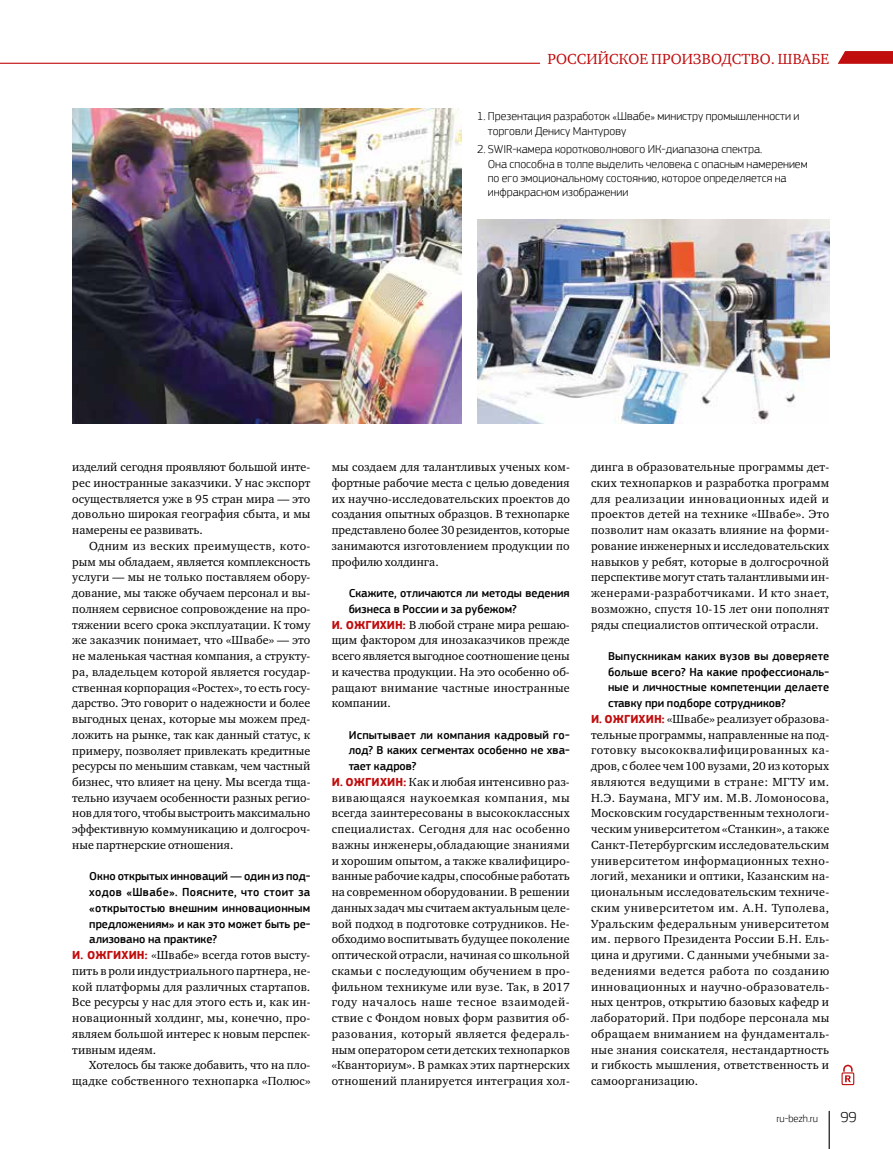
<style>
.page{position:relative;width:893px;height:1149px;background:#fff}
.page>*{position:absolute;margin:0;border:0;box-sizing:border-box;transform-origin:0 0}
.t1{font:15px "Charter ITC";letter-spacing:.01em;color:#c00d0e}
.t2{font:300 15px "PF Square Sans Pro";color:#000}
.t3{font:12px/15.8px "Charter ITC";letter-spacing:.015em;color:#000;text-align:justify}
.t4{font:500 12px/15.8px "PF Square Sans Pro";color:#000;text-align:justify}
.t5{font:300 12px/14.4px "PF Square Sans Pro";color:#000}
.t6{font:300 10.5px "PF Square Sans Pro";color:#000}
.s1{font-family:"PF Square Sans Pro";font-weight:700;color:#c00d0e}
</style>
<div class="page">
<img style="left:72px;top:108px;width:389px;height:315px">
<img style="left:477px;top:219px;width:352px;height:204px">
<svg style="left:841px;top:1064px;width:14px;height:21px"></svg>
<hr style="left:829px;top:1110px;width:1px;height:38px;background:#000">
<hr style="left:0;top:63px;width:540px;height:1px;background:#c00d0e">
<svg style="left:838px;top:51px;width:55px;height:13px"></svg>
<p class="t1" style="left:547px;top:49px;width:283px">РОССИЙСКОЕ ПРОИЗВОДСТВО. ШВАБЕ</p>
<p class="t5" style="left:488px;top:109px;width:313px;text-indent:-11px">1. Презентация разработок «Швабе» министру промышленности и торговли Денису Мантурову</p>
<p class="t5" style="left:488px;top:142px;width:321px;text-indent:-11px">2. SWIR-камера коротковолнового ИК-диапазона спектра.<br>Она способна в толпе выделить человека с опасным намерением по его эмоциональному состоянию, которое определяется на инфракрасном изображении</p>
<p class="t3" style="left:72px;top:459px;width:240px">изделий сегодня проявляют большой инте&shy;рес иностранные заказчики. У нас экспорт осуществляется уже в 95 стран мира — это довольно широкая география сбыта, и мы намерены ее развивать.</p>
<p class="t3" style="left:72px;top:537px;width:240px;text-indent:17px">Одним из веских преимуществ, кото&shy;рым мы обладаем, является комплексность услуги — мы не только поставляем обору&shy;дование, мы также обучаем персонал и вы&shy;полняем сервисное сопровождение на про&shy;тяжении всего срока эксплуатации. К тому же заказчик понимает, что «Швабе» — это не маленькая частная компания, а структу&shy;ра, владельцем которой является государ&shy;ственная корпорация «Ростех», то есть госу&shy;дарство. Это говорит о надежности и более выгодных ценах, которые мы можем пред&shy;ложить на рынке, так как данный статус, к примеру, позволяет привлекать кредитные ресурсы по меньшим ставкам, чем частный бизнес, что влияет на цену. Мы всегда тща&shy;тельно изучаем особенности разных регио&shy;нов для того, чтобы выстроить максимально эффективную коммуникацию и долгосроч&shy;ные партнерские отношения.</p>
<p class="t4" style="left:89px;top:868px;width:223px">Окно открытых инноваций — один из под&shy;ходов «Швабе». Поясните, что стоит за «открытостью внешним инновационным предложениям» и как это может быть ре&shy;ализовано на практике?</p>
<p class="t3" style="left:72px;top:946px;width:240px"><span class="s1">И. ОЖГИХИН:</span> «Швабе» всегда готов высту&shy;пить в роли индустриального партнера, не&shy;кой платформы для различных стартапов.<br>Все ресурсы у нас для этого есть и, как ин&shy;новационный холдинг, мы, конечно, про&shy;являем большой интерес к новым перспек&shy;тивным идеям.</p>
<p class="t3" style="left:72px;top:1057px;width:240px;text-align:right">Хотелось бы также добавить, что на пло&shy;щадке собственного технопарка «Полюс»</p>
<p class="t3" style="left:332px;top:459px;width:240px">мы создаем для талантливых ученых ком&shy;фортные рабочие места с целью доведения их научно-исследовательских проектов до создания опытных образцов. В технопарке представлено более 30 резидентов, которые занимаются изготовлением продукции по профилю холдинга.</p>
<p class="t4" style="left:349px;top:585px;width:223px">Скажите, отличаются ли методы ведения бизнеса в России и за рубежом?</p>
<p class="t3" style="left:332px;top:616px;width:240px"><span class="s1">И. ОЖГИХИН:</span> В любой стране мира решаю&shy;щим фактором для инозаказчиков прежде всего является выгодное соотношение цены и качества продукции. На это особенно об&shy;ращают внимание частные иностранные компании.</p>
<p class="t4" style="left:349px;top:727px;width:223px">Испытывает ли компания кадровый го&shy;лод? В каких сегментах особенно не хва&shy;тает кадров?</p>
<p class="t3" style="left:332px;top:773px;width:240px"><span class="s1">И. ОЖГИХИН:</span> Как и любая интенсивно раз&shy;вивающаяся наукоемкая компания, мы всегда заинтересованы в высококлассных специалистах. Сегодня для нас особенно важны инженеры,обладающие знаниями и хорошим опытом, а также квалифициро&shy;ванные рабочие кадры, способные работать на современном оборудовании. В решении данных задач мы считаем актуальным целе&shy;вой подход в подготовке сотрудников. Не&shy;обходимо воспитывать будущее поколение оптической отрасли, начиная со школьной скамьи с последующим обучением в про&shy;фильном техникуме или вузе. Так, в 2017 году началось наше тесное взаимодей&shy;ствие с Фондом новых форм развития об&shy;разования, который является федераль&shy;ным оператором сети детских технопарков «Кванториум». В рамках этих партнерских отношений планируется интеграция хол-</p>
<p class="t3" style="left:591px;top:459px;width:240px">динга в образовательные программы дет&shy;ских технопарков и разработка программ для реализации инновационных идей и проектов детей на технике «Швабе». Это позволит нам оказать влияние на форми&shy;рование инженерных и исследовательских навыков у ребят, которые в долгосрочной перспективе могут стать талантливыми ин&shy;женерами-разработчиками. И кто знает, возможно, спустя 10-15 лет они пополнят ряды специалистов оптической отрасли.</p>
<p class="t4" style="left:608px;top:648px;width:223px">Выпускникам каких вузов вы доверяете больше всего? На какие профессиональ&shy;ные и личностные компетенции делаете ставку при подборе сотрудников?</p>
<p class="t3" style="left:591px;top:710px;width:240px"><span class="s1">И. ОЖГИХИН:</span> «Швабе» реализует образова&shy;тельные программы, направленные на под&shy;готовку высококвалифицированных ка&shy;дров, с более чем 100 вузами, 20 из которых являются ведущими в стране: МГТУ им.<br>Н.Э. Баумана, МГУ им. М.В. Ломоносова, Московским государственным технологи&shy;ческим университетом «Станкин», а также Санкт-Петербургским исследовательским университетом информационных техно&shy;логий, механики и оптики, Казанским на&shy;циональным исследовательским техниче&shy;ским университетом им. А.Н. Туполева, Уральским федеральным университетом им. первого Президента России Б.Н. Ель&shy;цина и другими. С данными учебными за&shy;ведениями ведется работа по созданию инновационных и научно-образователь&shy;ных центров, открытию базовых кафедр и лабораторий. При подборе персонала мы обращаем вниманием на фундаменталь&shy;ные знания соискателя, нестандартность и гибкость мышления, ответственность и самоорганизацию.</p>
<p class="t6" style="left:777px;top:1112px;width:43px">ru-bezh.ru</p>
<p class="t2" style="left:840px;top:1108px;width:18px">99</p>
</div>
